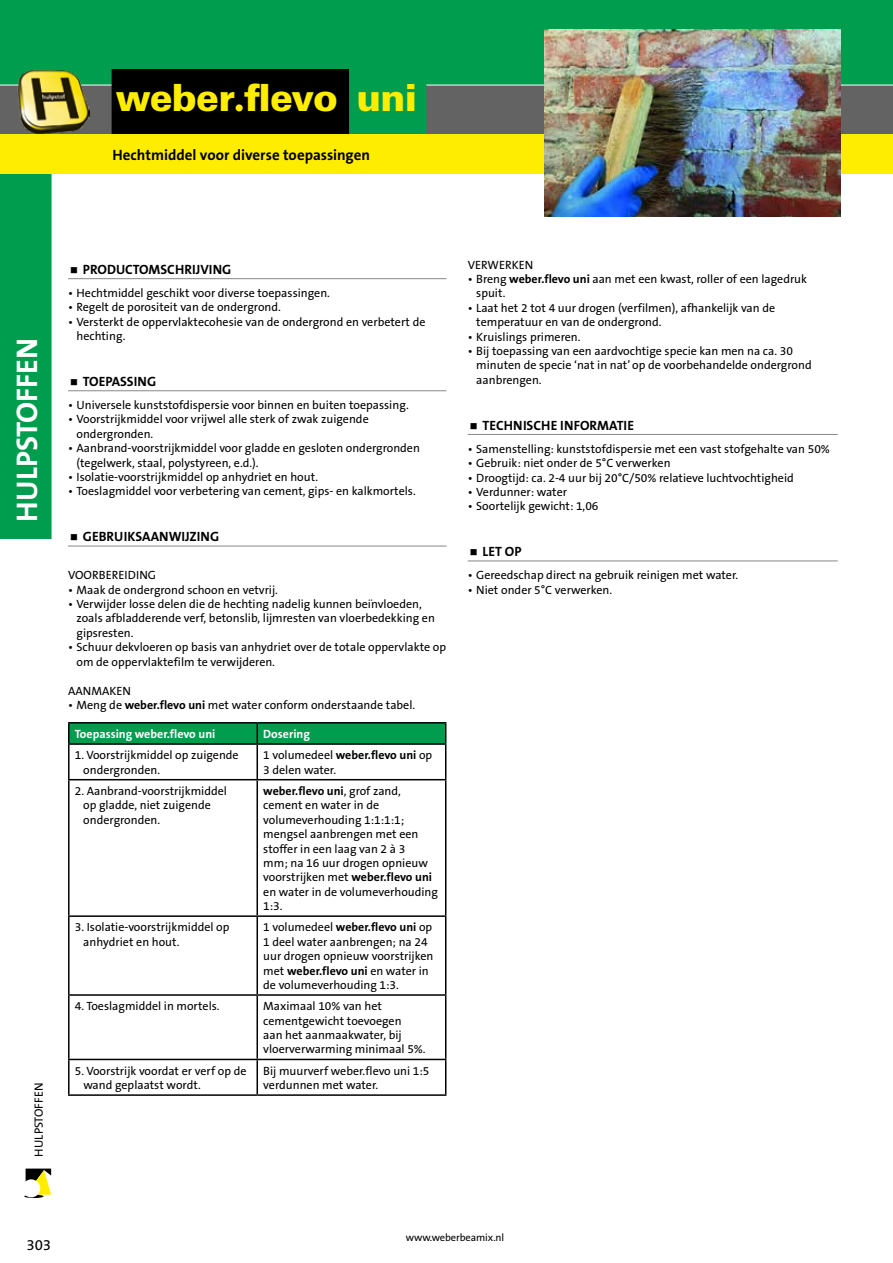
<style>
.page{position:relative;width:893px;height:1263px;background:#fff}
.page>*{position:absolute;margin:0;border:0;box-sizing:border-box;transform-origin:0 0}
.t1{font:37.5px "DE PRODUCTLT Std 55 Heavy";letter-spacing:-.03em;color:#ffed00}
.t2{font:700 30px "The Sans B7";color:#fff}
.t3{font:700 15px "The Sans B7";color:#000}
.t4{font:15px "The Sans B5 Plain";color:#000}
.t5{font:700 13.5px "The Sans B7";color:#000}
.t6{font:12px/14.4px "The Sans B5 Plain";color:#000}
.t7{font:700 12px "The Sans B7";color:#000}
.t8{font:700 12px "The Sans B7";color:#fff}
.t9{font:10.5px "The Sans B5 Plain";letter-spacing:-.01em;color:#000}
.s1{font-family:"The Sans B8";font-weight:800}
.s2{font-family:"WEBERDELEFTLT Std 55";font-weight:700}
.s3{font-family:"WEBERDERIGHTLT Std 55";font-weight:700}
.s4{font-family:"The Sans B7";font-weight:700}
.s5{font-family:"The Sans B5 Plain";font-weight:400}
</style>
<div class="page">
<hr style="left:68px;top:278px;width:378px;height:1px;background:#878787">
<hr style="left:68px;top:390px;width:378px;height:1px;background:#878787">
<hr style="left:68px;top:546px;width:378px;height:1px;background:#878787">
<hr style="left:68px;top:722px;width:189px;height:1px;background:#000">
<hr style="left:68px;top:723px;width:2px;height:20px;background:#000">
<hr style="left:257px;top:722px;width:189px;height:1px;background:#000">
<div style="left:69px;top:723px;width:377px;height:20px;background:#009d4f"></div>
<hr style="left:68px;top:743px;width:189px;height:2px;background:#000">
<hr style="left:68px;top:745px;width:2px;height:34px;background:#000">
<hr style="left:257px;top:743px;width:189px;height:2px;background:#000">
<hr style="left:256px;top:745px;width:2px;height:34px;background:#000">
<hr style="left:445px;top:745px;width:1px;height:34px;background:#000">
<hr style="left:68px;top:779px;width:189px;height:1px;background:#000">
<hr style="left:68px;top:780px;width:2px;height:135px;background:#000">
<hr style="left:257px;top:779px;width:189px;height:1px;background:#000">
<hr style="left:256px;top:780px;width:2px;height:135px;background:#000">
<hr style="left:445px;top:780px;width:1px;height:135px;background:#000">
<hr style="left:68px;top:915px;width:189px;height:2px;background:#000">
<hr style="left:68px;top:917px;width:2px;height:77px;background:#000">
<hr style="left:257px;top:915px;width:189px;height:2px;background:#000">
<hr style="left:256px;top:917px;width:2px;height:77px;background:#000">
<hr style="left:445px;top:917px;width:1px;height:77px;background:#000">
<hr style="left:68px;top:994px;width:189px;height:2px;background:#000">
<hr style="left:68px;top:996px;width:2px;height:63px;background:#000">
<hr style="left:257px;top:994px;width:189px;height:2px;background:#000">
<hr style="left:256px;top:996px;width:2px;height:63px;background:#000">
<hr style="left:445px;top:996px;width:1px;height:63px;background:#000">
<hr style="left:68px;top:1059px;width:189px;height:1px;background:#000">
<hr style="left:68px;top:1060px;width:2px;height:34px;background:#000">
<hr style="left:257px;top:1059px;width:189px;height:1px;background:#000">
<hr style="left:256px;top:1060px;width:2px;height:34px;background:#000">
<hr style="left:445px;top:1060px;width:1px;height:34px;background:#000">
<hr style="left:68px;top:1094px;width:189px;height:2px;background:#000">
<hr style="left:257px;top:1094px;width:189px;height:2px;background:#000">
<div style="left:0;top:174px;width:52px;height:365px;background:#009d4f"></div>
<div style="left:0;top:0;width:893px;height:87px;background:#009d4f"></div>
<div style="left:0;top:85px;width:893px;height:49px;background:#646363"></div>
<svg style="left:26px;top:1168px;width:25px;height:27px"></svg>
<hr style="left:24px;top:1195px;width:20px;height:3px;background:#000;border-radius:50%">
<div style="left:22px;top:1179px;width:18px;height:18px;background:#fff;border-radius:50%"></div>
<hr style="left:468px;top:434px;width:370px;height:1px;background:#878787">
<hr style="left:468px;top:560px;width:370px;height:1px;background:#878787">
<hr style="left:0;top:85px;width:893px;height:1px;background:#fff">
<img style="left:18px;top:69px;width:71px;height:65px">
<div style="left:112px;top:62px;width:307px;height:83px;background:#000"></div>
<div style="left:349px;top:62px;width:77px;height:82px;background:#009d4f"></div>
<div style="left:86px;top:48px;width:794px;height:21px;background:#009d4f"></div>
<div style="left:0;top:134px;width:893px;height:40px;background:#ffed00"></div>
<img style="left:544px;top:30px;width:296px;height:187px">
<h1 class="t1" style="left:116px;top:74px;width:312px">weber<span class="s1">.</span>flevo <span class="s2">u</span>n<span class="s3">i</span></h1>
<p class="t3" style="left:112px;top:147px;width:259px">Hechtmiddel voor diverse toepassingen</p>
<h2 class="t2" style="left:11px;top:522px;width:185px;rotate:-90deg">HULPSTOFFEN</h2>
<p class="t6" style="left:32px;top:1157px;width:75px;rotate:-90deg">HULPSTOFFEN</p>
<p class="t5" style="left:83px;top:262px;width:150px">PRODUCTOMSCHRIJVING</p>
<p class="t6" style="left:68px;top:286px;width:263px">• Hechtmiddel geschikt voor diverse toepassingen.</p>
<p class="t6" style="left:68px;top:300px;width:214px">• Regelt de porositeit van de ondergrond.</p>
<p class="t6" style="left:77px;top:315px;width:350px;text-indent:-9px">• Versterkt de oppervlaktecohesie van de ondergrond en verbetert de hechting.</p>
<p class="t5" style="left:83px;top:374px;width:75px">TOEPASSING</p>
<p class="t6" style="left:68px;top:398px;width:342px">• Universele kunststofdispersie voor binnen en buiten toepassing.</p>
<p class="t6" style="left:77px;top:412px;width:294px;text-indent:-9px">• Voorstrijkmiddel voor vrijwel alle sterk of zwak zuigende ondergronden.</p>
<p class="t6" style="left:77px;top:441px;width:345px;text-indent:-9px">• Aanbrand-voorstrijkmiddel voor gladde en gesloten ondergronden (tegelwerk, staal, polystyreen, e.d.).</p>
<p class="t6" style="left:68px;top:470px;width:252px">• Isolatie-voorstrijkmiddel op anhydriet en hout.</p>
<p class="t6" style="left:68px;top:484px;width:349px">• Toeslagmiddel voor verbetering van cement, gips- en kalkmortels.</p>
<p class="t5" style="left:83px;top:530px;width:138px">GEBRUIKSAANWIJZING</p>
<p class="t6" style="left:68px;top:568px;width:90px">VOORBEREIDING</p>
<p class="t6" style="left:68px;top:583px;width:211px">• Maak de ondergrond schoon en vetvrij.</p>
<p class="t6" style="left:77px;top:597px;width:360px;text-indent:-9px">• Verwijder losse delen die de hechting nadelig kunnen beïnvloeden, zoals afbladderende verf, betonslib, lijmresten van vloerbedekking en gipsresten.</p>
<p class="t6" style="left:77px;top:640px;width:371px;text-indent:-9px">• Schuur dekvloeren op basis van anhydriet over de totale oppervlakte op om de oppervlaktefilm te verwijderen.</p>
<p class="t6" style="left:68px;top:684px;width:64px">AANMAKEN</p>
<p class="t6" style="left:68px;top:698px;width:349px">• Meng de <span class="s4">weber.flevo uni</span> met water conform onderstaande tabel.</p>
<p class="t8" style="left:75px;top:727px;width:142px">Toepassing weber.flevo uni</p>
<p class="t8" style="left:263px;top:727px;width:48px">Dosering</p>
<p class="t6" style="left:83px;top:748px;width:157px;text-indent:-9px">1. Voorstrijkmiddel op zuigende ondergronden.</p>
<p class="t7" style="left:263px;top:749px;width:170px"><span class="s5">1 volumedeel</span> weber.flevo uni <span class="s5">op</span></p>
<p class="t6" style="left:263px;top:763px;width:74px">3 delen water.</p>
<p class="t6" style="left:83px;top:784px;width:145px;text-indent:-9px">2. Aanbrand-voorstrijkmiddel op gladde, niet zuigende ondergronden.</p>
<p class="t7" style="left:263px;top:784px;width:139px">weber.flevo uni<span class="s5">, grof zand,</span></p>
<p class="t6" style="left:263px;top:798px;width:176px">cement en water in de volumeverhouding 1:1:1:1; mengsel aanbrengen met een stoffer in een laag van 2 à 3<br>mm; na 16 uur drogen opnieuw voorstrijken met <span class="s4">weber.flevo uni </span>en water in de volumeverhouding<br>1:3.</p>
<p class="t6" style="left:83px;top:920px;width:148px;text-indent:-9px">3. Isolatie-voorstrijkmiddel op anhydriet en hout.</p>
<p class="t7" style="left:263px;top:921px;width:170px"><span class="s5">1 volumedeel</span> weber.flevo uni <span class="s5">op</span></p>
<p class="t6" style="left:263px;top:935px;width:172px">1 deel water aanbrengen; na 24 uur drogen opnieuw voorstrijken</p>
<p class="t7" style="left:263px;top:964px;width:167px"><span class="s5">met</span> weber.flevo uni <span class="s5">en water in</span></p>
<p class="t6" style="left:263px;top:978px;width:137px">de volumeverhouding 1:3.</p>
<p class="t6" style="left:75px;top:999px;width:146px">4. Toeslagmiddel in mortels.</p>
<p class="t6" style="left:263px;top:999px;width:164px">Maximaal 10% van het cementgewicht toevoegen<br>aan het aanmaakwater, bij vloerverwarming minimaal 5%.</p>
<p class="t6" style="left:83px;top:1064px;width:165px;text-indent:-9px">5. Voorstrijk voordat er verf op de wand geplaatst wordt.</p>
<p class="t6" style="left:263px;top:1064px;width:168px">Bij muurverf weber.flevo uni 1:5 verdunnen met water.</p>
<p class="t6" style="left:468px;top:258px;width:67px">VERWERKEN</p>
<p class="t6" style="left:476px;top:272px;width:332px;text-indent:-9px">• Breng <span class="s4">weber.flevo uni</span> aan met een kwast, roller of een lagedruk spuit.</p>
<p class="t6" style="left:476px;top:301px;width:300px;text-indent:-9px">• Laat het 2 tot 4 uur drogen (verfilmen), afhankelijk van de temperatuur en van de ondergrond.</p>
<p class="t6" style="left:468px;top:330px;width:114px">• Kruislings primeren.</p>
<p class="t6" style="left:476px;top:344px;width:337px;text-indent:-9px">• Bij toepassing van een aardvochtige specie kan men na ca. 30 minuten de specie ‘nat in nat’ op de voorbehandelde ondergrond aanbrengen.</p>
<p class="t5" style="left:483px;top:418px;width:153px">TECHNISCHE INFORMATIE</p>
<p class="t6" style="left:468px;top:442px;width:364px">• Samenstelling: kunststofdispersie met een vast stofgehalte van 50%</p>
<p class="t6" style="left:468px;top:456px;width:204px">• Gebruik: niet onder de 5°C verwerken</p>
<p class="t6" style="left:468px;top:471px;width:328px">• Droogtijd: ca. 2-4 uur bij 20°C/50% relatieve luchtvochtigheid</p>
<p class="t6" style="left:468px;top:485px;width:101px">• Verdunner: water</p>
<p class="t6" style="left:468px;top:499px;width:132px">• Soortelijk gewicht: 1,06</p>
<p class="t5" style="left:483px;top:544px;width:40px">LET OP</p>
<p class="t6" style="left:468px;top:568px;width:272px">• Gereedschap direct na gebruik reinigen met water.</p>
<p class="t6" style="left:468px;top:583px;width:146px">• Niet onder 5°C verwerken.</p>
<p class="t4" style="left:27px;top:1237px;width:26px">303</p>
<p class="t9" style="left:406px;top:1232px;width:100px">www.weberbeamix.nl</p>
</div>
